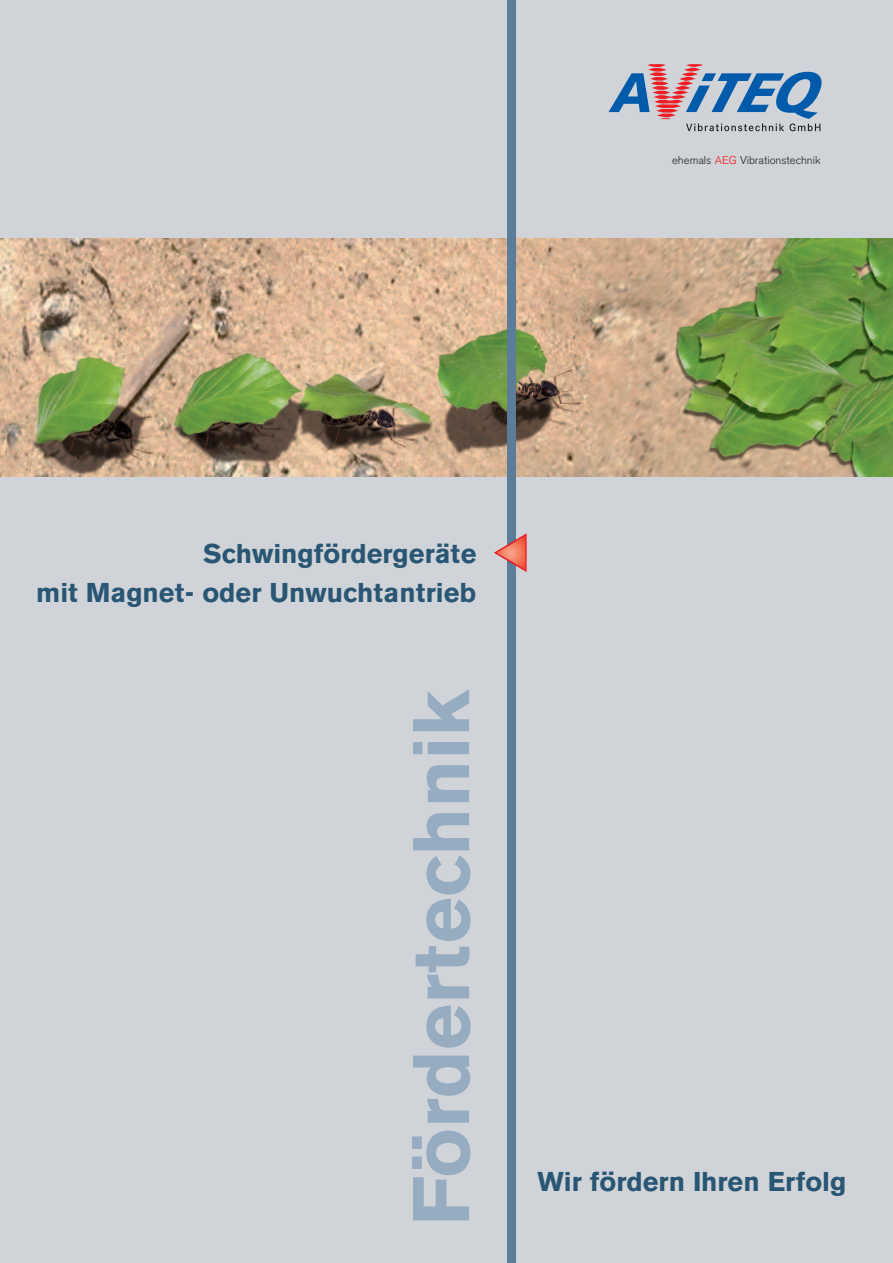
<style>
.page{position:relative;width:893px;height:1263px;background:#d0d4d8}
.page>*{position:absolute;margin:0;border:0;box-sizing:border-box;transform-origin:0 0}
.t1{font:700 79.5px "Standard Grotesk BSK";color:#97acc1}
.t2{font:700 27px/38.4px "Standard Grotesk BSK";color:#285674;text-align:right}
.t3{font:300 11.25px "Standard Grotesk BSK";color:#231f20}
.s1{color:#ee1d23}
</style>
<div class="page">
<svg style="left:608px;top:64px;width:214px;height:67px"></svg>
<img style="left:0;top:238px;width:893px;height:238px">
<div style="left:507px;top:0;width:9px;height:1263px;background:#5b7d99"></div>
<svg style="left:494px;top:533px;width:33px;height:39px"></svg>
<p class="t3" style="left:672px;top:154px;width:150px">ehemals <span class="s1">AEG</span> Vibrationstechnik</p>
<p class="t2" style="left:36px;top:534px;width:442px">Schwingfördergeräte<br>mit Magnet- oder Unwuchtantrieb</p>
<h1 class="t1" style="left:398px;top:1226px;width:538px;rotate:-90deg">Fördertechnik</h1>
<p class="t2" style="left:537px;top:1162px;width:310px">Wir fördern Ihren Erfolg</p>
</div>
